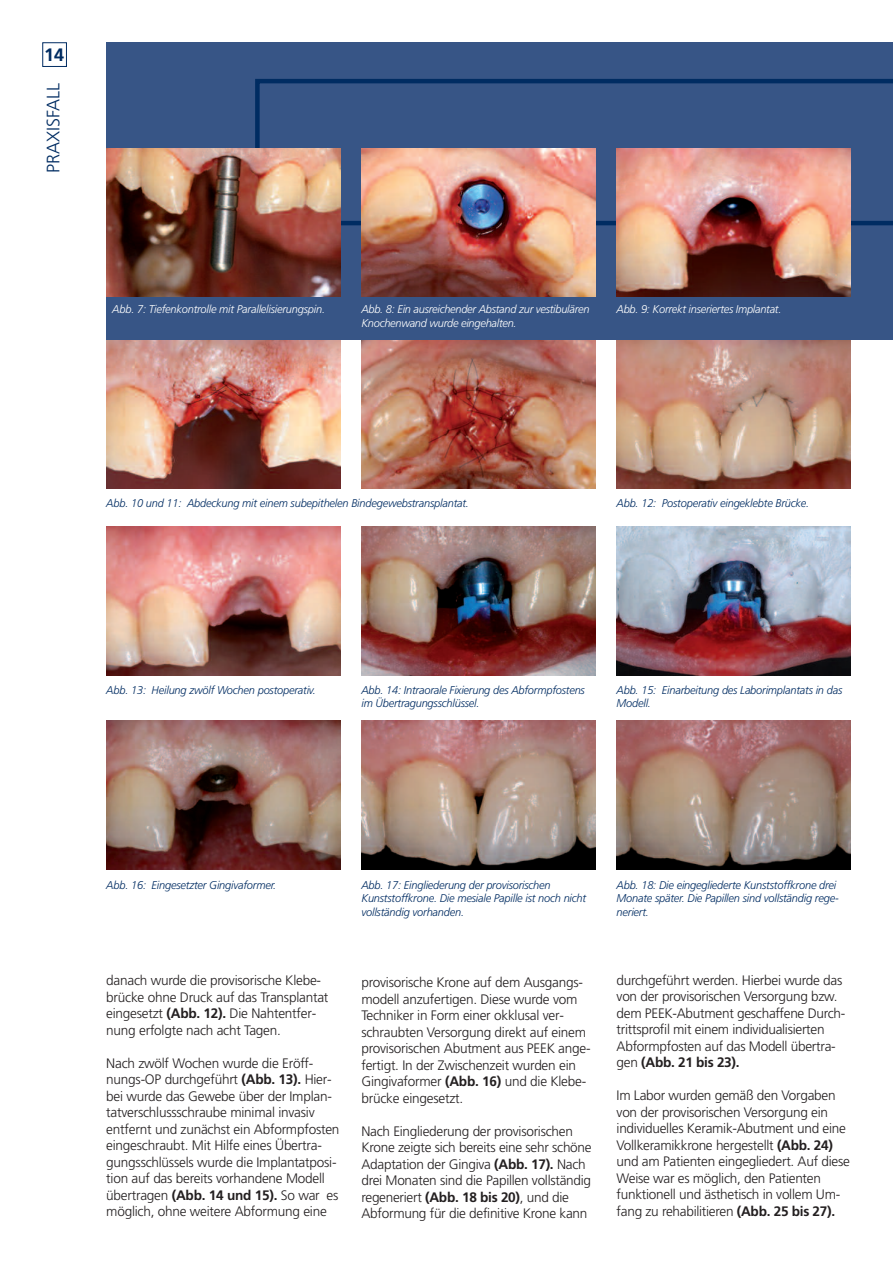
<style>
.page{position:relative;width:893px;height:1263px;background:#fff}
.page>*{position:absolute;margin:0;border:0;box-sizing:border-box;transform-origin:0 0}
.t1{font:300 18px "Frutiger LT";color:#002c62}
.t2{font:700 18px "Frutiger LT";color:#002c62}
.t3{font:300 13.65px/16.5px "Frutiger LT";letter-spacing:-.015em;color:#231f20}
.t4{font:italic 300 11.25px/13.5px "Frutiger LT";letter-spacing:-.015em;color:#002c62}
.t5{font:italic 300 11.25px/13.5px "Frutiger LT";letter-spacing:-.02em;color:#fff}
.s1{font-weight:700}
</style>
<div class="page">
<div style="left:106px;top:43px;width:787px;height:297px;background:#375586"></div>
<svg style="left:255px;top:79px;width:638px;height:146px"></svg>
<div style="left:43px;top:43px;width:24px;height:24px;border:1px solid #002c62"></div>
<img style="left:106px;top:720px;width:234px;height:149px">
<img style="left:106px;top:340px;width:234px;height:149px">
<img style="left:361px;top:340px;width:234px;height:149px">
<img style="left:617px;top:340px;width:233px;height:149px">
<img style="left:106px;top:148px;width:234px;height:149px">
<img style="left:361px;top:148px;width:234px;height:149px">
<img style="left:617px;top:148px;width:233px;height:149px">
<img style="left:361px;top:720px;width:234px;height:149px">
<img style="left:617px;top:720px;width:233px;height:149px">
<img style="left:106px;top:527px;width:234px;height:149px">
<img style="left:361px;top:527px;width:234px;height:149px">
<img style="left:617px;top:527px;width:233px;height:149px">
<h1 class="t2" style="left:44px;top:48px;width:22px">14</h1>
<h1 class="t1" style="left:46px;top:173px;width:91px;rotate:-90deg">PRAXISFALL</h1>
<p class="t5" style="left:112px;top:303px;width:214px">Abb. 7: Tiefenkontrolle mit Parallelisierungspin.</p>
<p class="t5" style="left:361px;top:303px;width:230px">Abb. 8: Ein ausreichender Abstand zur vestibulären<br>Knochenwand wurde eingehalten.</p>
<p class="t5" style="left:617px;top:303px;width:166px">Abb. 9: Korrekt inseriertes Implantat.</p>
<p class="t4" style="left:106px;top:497px;width:364px">Abb. 10 und 11: Abdeckung mit einem subepithelen Bindegewebstransplantat.</p>
<p class="t4" style="left:617px;top:497px;width:194px">Abb. 12: Postoperativ eingeklebte Brücke.</p>
<p class="t4" style="left:106px;top:684px;width:211px">Abb. 13: Heilung zwölf Wochen postoperativ.</p>
<p class="t4" style="left:361px;top:684px;width:225px">Abb. 14: Intraorale Fixierung des Abformpfostens im Übertragungsschlüssel.</p>
<p class="t4" style="left:617px;top:684px;width:227px">Abb. 15: Einarbeitung des Laborimplantats in das<br>Modell.</p>
<p class="t4" style="left:106px;top:879px;width:171px">Abb. 16: Eingesetzter Gingivaformer.</p>
<p class="t4" style="left:361px;top:879px;width:226px">Abb. 17: Eingliederung der provisorischen<br>Kunststoffkrone. Die mesiale Papille ist noch nicht vollständig vorhanden.</p>
<p class="t4" style="left:617px;top:879px;width:224px">Abb. 18: Die eingegliederte Kunststoffkrone drei<br>Monate später. Die Papillen sind vollständig rege&shy;neriert.</p>
<p class="t3" style="left:106px;top:973px;width:224px">danach wurde die provisorische Klebe&shy;brücke ohne Druck auf das Transplantat eingesetzt <span class="s1">(Abb. 12).</span> Die Nahtentfer&shy;nung erfolgte nach acht Tagen.</p>
<p class="t3" style="left:106px;top:1056px;width:235px">Nach zwölf Wochen wurde die Eröff&shy;nungs-OP durchgeführt <span class="s1">(Abb. 13).</span> Hier&shy;bei wurde das Gewebe über der Implan&shy;tatverschlussschraube minimal invasiv entfernt und zunächst ein Abformpfosten eingeschraubt. Mit Hilfe eines Übertra&shy;gungsschlüssels wurde die Implantatposi&shy;tion auf das bereits vorhandene Modell übertragen <span class="s1">(Abb. 14 und 15).</span> So war es möglich, ohne weitere Abformung eine</p>
<p class="t3" style="left:361px;top:975px;width:231px">provisorische Krone auf dem Ausgangs&shy;modell anzufertigen. Diese wurde vom Techniker in Form einer okklusal ver&shy;schraubten Versorgung direkt auf einem provisorischen Abutment aus PEEK ange&shy;fertigt. In der Zwischenzeit wurden ein Gingivaformer <span class="s1">(Abb. 16)</span> und die Klebe&shy;brücke eingesetzt.</p>
<p class="t3" style="left:361px;top:1124px;width:232px">Nach Eingliederung der provisorischen Krone zeigte sich bereits eine sehr schöne Adaptation der Gingiva <span class="s1">(Abb. 17).</span> Nach drei Monaten sind die Papillen vollständig regeneriert <span class="s1">(Abb. 18 bis 20)</span>, und die Abformung für die definitive Krone kann</p>
<p class="t3" style="left:617px;top:973px;width:230px">durchgeführt werden. Hierbei wurde das von der provisorischen Versorgung bzw. dem PEEK-Abutment geschaffene Durch&shy;trittsprofil mit einem individualisierten Abformpfosten auf das Modell übertra&shy;gen <span class="s1">(Abb. 21 bis 23).</span></p>
<p class="t3" style="left:617px;top:1088px;width:235px">Im Labor wurden gemäß den Vorgaben von der provisorischen Versorgung ein individuelles Keramik-Abutment und eine Vollkeramikkrone hergestellt <span class="s1">(Abb. 24) </span>und am Patienten eingegliedert. Auf diese Weise war es möglich, den Patienten funktionell und ästhetisch in vollem Um&shy;fang zu rehabilitieren <span class="s1">(Abb. 25 bis 27).</span></p>
</div>
